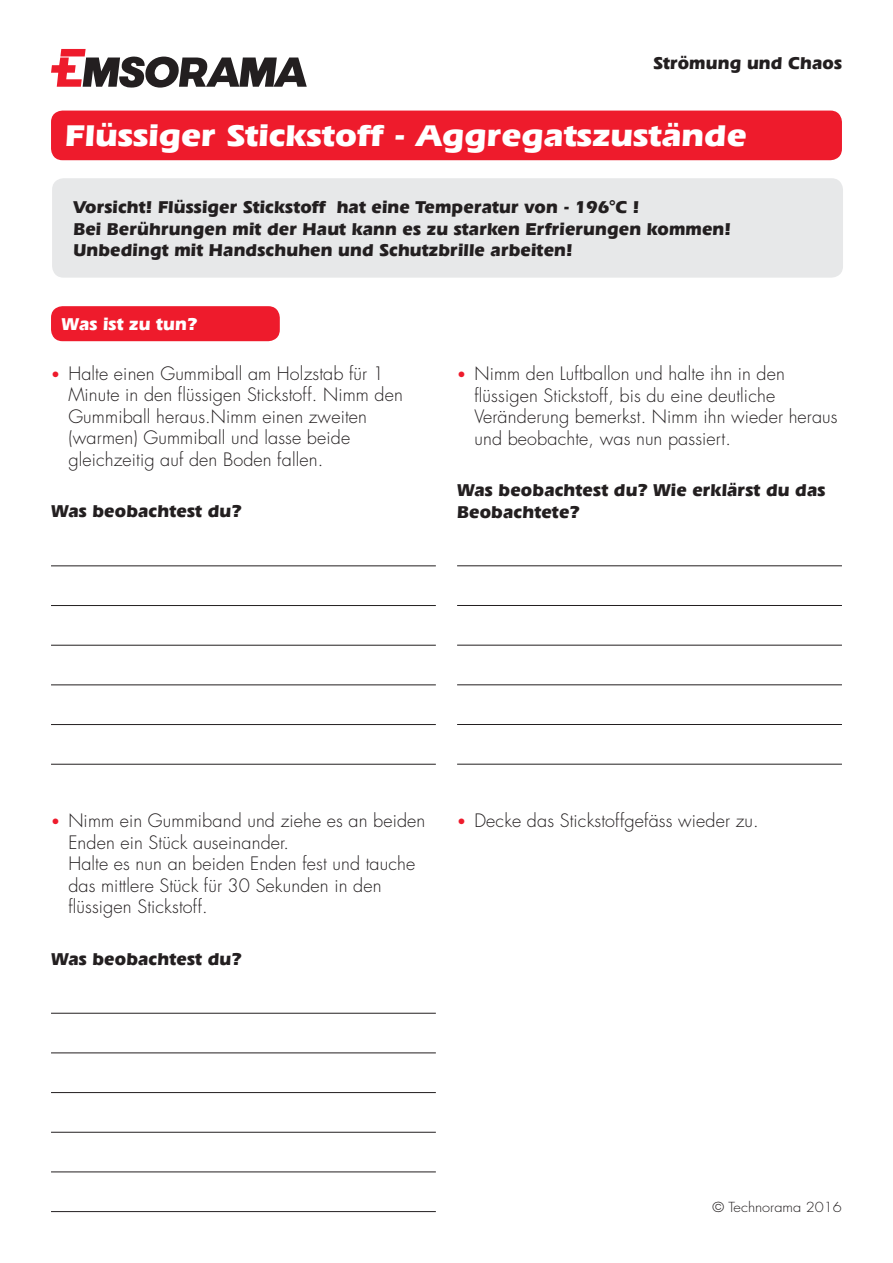
<style>
.page{position:relative;width:893px;height:1263px;background:#fff}
.page>*{position:absolute;margin:0;border:0;box-sizing:border-box;transform-origin:0 0}
.t1{font:700 31.5px "Eras IT Cby BT";color:#fff;scale:1.1 1}
.t2{font:300 18px/21.6px "Futura";letter-spacing:.01em;color:#231f20}
.t3{font:700 18px/21.6px "Eras IT Cby BT";letter-spacing:.01em;color:#231f20}
.t4{font:700 18px "Eras IT Cby BT";letter-spacing:.01em;color:#fff}
.t5{font:300 13.5px "Futura";color:#231f20;scale:1.08 1}
.s1{font-weight:400;font-size:15px;color:#ee1b2c}
</style>
<div class="page">
<div style="left:51px;top:111px;width:791px;height:49px;background:#ee1b2c;border-radius:12px"></div>
<svg style="left:51px;top:49px;width:256px;height:39px"></svg>
<div style="left:51px;top:306px;width:229px;height:35px;background:#ee1b2c;border-radius:12px"></div>
<hr style="left:457px;top:565px;width:385px;height:1px;background:#231f20">
<hr style="left:457px;top:605px;width:385px;height:1px;background:#231f20">
<hr style="left:51px;top:566px;width:385px;height:1px;background:#231f20">
<hr style="left:51px;top:1013px;width:385px;height:1px;background:#231f20">
<hr style="left:457px;top:645px;width:385px;height:1px;background:#231f20">
<hr style="left:51px;top:605px;width:385px;height:1px;background:#231f20">
<hr style="left:51px;top:1053px;width:385px;height:1px;background:#231f20">
<hr style="left:457px;top:684px;width:385px;height:1px;background:#231f20">
<hr style="left:51px;top:645px;width:385px;height:1px;background:#231f20">
<hr style="left:51px;top:1092px;width:385px;height:1px;background:#231f20">
<hr style="left:457px;top:724px;width:385px;height:1px;background:#231f20">
<hr style="left:51px;top:685px;width:385px;height:1px;background:#231f20">
<hr style="left:51px;top:724px;width:385px;height:1px;background:#231f20">
<hr style="left:51px;top:764px;width:385px;height:1px;background:#231f20">
<hr style="left:51px;top:1132px;width:385px;height:1px;background:#231f20">
<hr style="left:51px;top:1172px;width:385px;height:1px;background:#231f20">
<hr style="left:51px;top:1211px;width:385px;height:1px;background:#231f20">
<hr style="left:457px;top:764px;width:385px;height:1px;background:#231f20">
<div style="left:52px;top:178px;width:791px;height:100px;background:#e7e8e9;border-radius:12px"></div>
<p class="t3" style="left:653px;top:52px;width:190px">Strömung und Chaos</p>
<h1 class="t1" style="left:65px;top:116px;width:621px">Flüssiger Stickstoff - Aggregatszustände</h1>
<p class="t3" style="left:73px;top:196px;width:659px">Vorsicht! Flüssiger Stickstoff hat eine Temperatur von - 196°C !<br>Bei Berührungen mit der Haut kann es zu starken Erfrierungen kommen!<br>Unbedingt mit Handschuhen und Schutzbrille arbeiten!</p>
<p class="t4" style="left:62px;top:312px;width:137px">Was ist zu tun?</p>
<p class="t2" style="left:68px;top:362px;width:336px;text-indent:-17px"><span class="s1">•</span> Halte einen Gummiball am Holzstab für 1<br>Minute in den flüssigen Stickstoff. Nimm den Gummiball heraus.Nimm einen zweiten (warmen) Gummiball und lasse beide gleichzeitig auf den Boden fallen.</p>
<p class="t3" style="left:51px;top:500px;width:192px">Was beobachtest du?</p>
<p class="t2" style="left:474px;top:363px;width:365px;text-indent:-17px"><span class="s1">•</span> Nimm den Luftballon und halte ihn in den flüssigen Stickstoff, bis du eine deutliche Veränderung bemerkst. Nimm ihn wieder heraus und beobachte, was nun passiert.</p>
<p class="t3" style="left:457px;top:479px;width:370px">Was beobachtest du? Wie erklärst du das<br>Beobachtete?</p>
<p class="t2" style="left:68px;top:810px;width:359px;text-indent:-17px"><span class="s1">•</span> Nimm ein Gummiband und ziehe es an beiden Enden ein Stück auseinander.<br>Halte es nun an beiden Enden fest und tauche das mittlere Stück für 30 Sekunden in den flüssigen Stickstoff.</p>
<p class="t3" style="left:51px;top:948px;width:192px">Was beobachtest du?</p>
<p class="t2" style="left:457px;top:810px;width:303px"><span class="s1">•</span> Decke das Stickstoffgefäss wieder zu.</p>
<p class="t5" style="left:712px;top:1198px;width:122px">© Technorama 2016</p>
</div>
